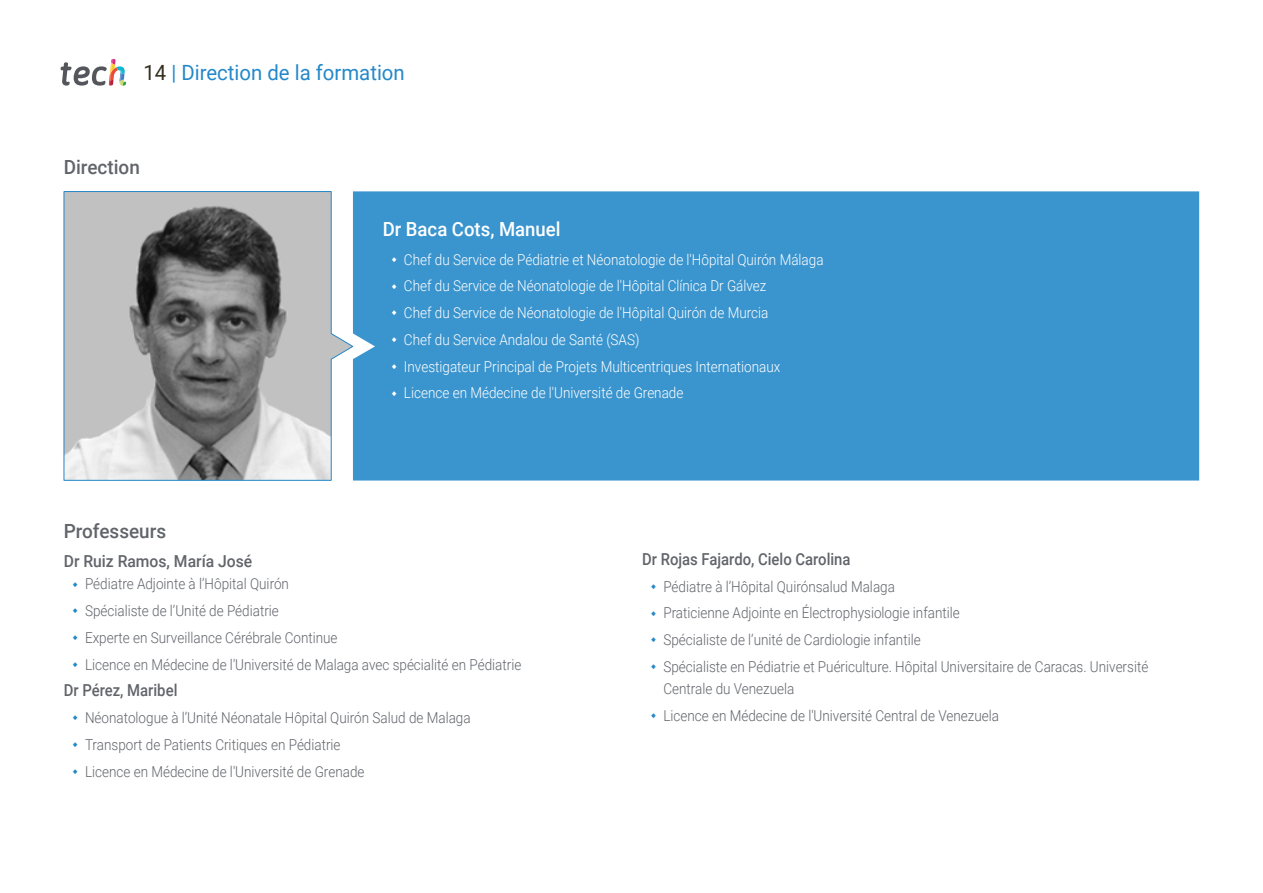
<style>
.page{position:relative;width:1263px;height:893px;background:#fff}
.page>*{position:absolute;margin:0;border:0;box-sizing:border-box;transform-origin:0 0}
.t1{font:21px "Roboto";color:#2488c9}
.t2{font:500 19.5px "Roboto";color:#61646a}
.t3{font:500 19.5px "Roboto";color:#fff;scale:.95 1}
.t4{font:500 16.5px "Roboto";color:#61646a;scale:.9 1}
.t5{font:500 16.5px "Roboto";color:#61646a;scale:.95 1}
.t6{font:300 15px/26.7px "Roboto";color:#61646a;scale:.9 1}
.t7{font:300 15px/26.7px "Roboto";color:#fff;scale:.9 1}
.s1{color:#312e20}
</style>
<div class="page">
<div style="left:353px;top:191px;width:846px;height:290px;background:#3a94ce"></div>
<svg style="left:64px;top:191px;width:289px;height:290px;background:#a5a6a7"></svg>
<hr style="left:1262px;top:0;width:1px;height:893px;background:#d6d7d6">
<svg style="left:61px;top:59px;width:65px;height:27px"></svg>
<svg style="left:392px;top:257px;width:5px;height:5px"></svg>
<svg style="left:392px;top:284px;width:5px;height:5px"></svg>
<svg style="left:392px;top:310px;width:5px;height:5px"></svg>
<svg style="left:392px;top:337px;width:5px;height:5px"></svg>
<svg style="left:392px;top:364px;width:5px;height:5px"></svg>
<svg style="left:392px;top:391px;width:5px;height:5px"></svg>
<h1 class="t1" style="left:144px;top:57px;width:263px"><span class="s1">14</span> | Direction de la formation</h1>
<h2 class="t2" style="left:64px;top:154px;width:78px">Direction</h2>
<h2 class="t3" style="left:383px;top:215px;width:189px">Dr Baca Cots, Manuel</h2>
<p class="t7" style="left:404px;top:245px;width:468px">Chef du Service de Pédiatrie et Néonatologie de l'Hôpital Quirón Málaga Chef du Service de Néonatologie de l'Hôpital Clínica Dr Gálvez<br>Chef du Service de Néonatologie de l'Hôpital Quirón de Murcia<br>Chef du Service Andalou de Santé (SAS)<br>Investigateur Principal de Projets Multicentriques Internationaux Licence en Médecine de l'Université de Grenade</p>
<h2 class="t2" style="left:64px;top:517px;width:104px">Professeurs</h2>
<p class="t5" style="left:64px;top:550px;width:200px">Dr Ruiz Ramos, María José</p>
<p class="t6" style="left:85px;top:570px;width:486px">Pédiatre Adjointe à l’Hôpital Quirón<br>Spécialiste de l’Unité de Pédiatrie<br>Experte en Surveillance Cérébrale Continue<br>Licence en Médecine de l'Université de Malaga avec spécialité en Pédiatrie</p>
<p class="t4" style="left:64px;top:679px;width:128px">Dr Pérez, Maribel</p>
<p class="t6" style="left:85px;top:704px;width:430px">Néonatologue à l’Unité Néonatale Hôpital Quirón Salud de Malaga<br>Transport de Patients Critiques en Pédiatrie<br>Licence en Médecine de l'Université de Grenade</p>
<p class="t4" style="left:642px;top:547px;width:233px">Dr Rojas Fajardo, Cielo Carolina</p>
<p class="t6" style="left:663px;top:572px;width:540px">Pédiatre à l’Hôpital Quirónsalud Malaga<br>Praticienne Adjointe en Électrophysiologie infantile<br>Spécialiste de l’unité de Cardiologie infantile<br>Spécialiste en Pédiatrie et Puériculture. Hôpital Universitaire de Caracas. Université</p>
<p class="t6" style="left:663px;top:675px;width:374px">Centrale du Venezuela<br>Licence en Médecine de l'Université Central de Venezuela</p>
</div>
